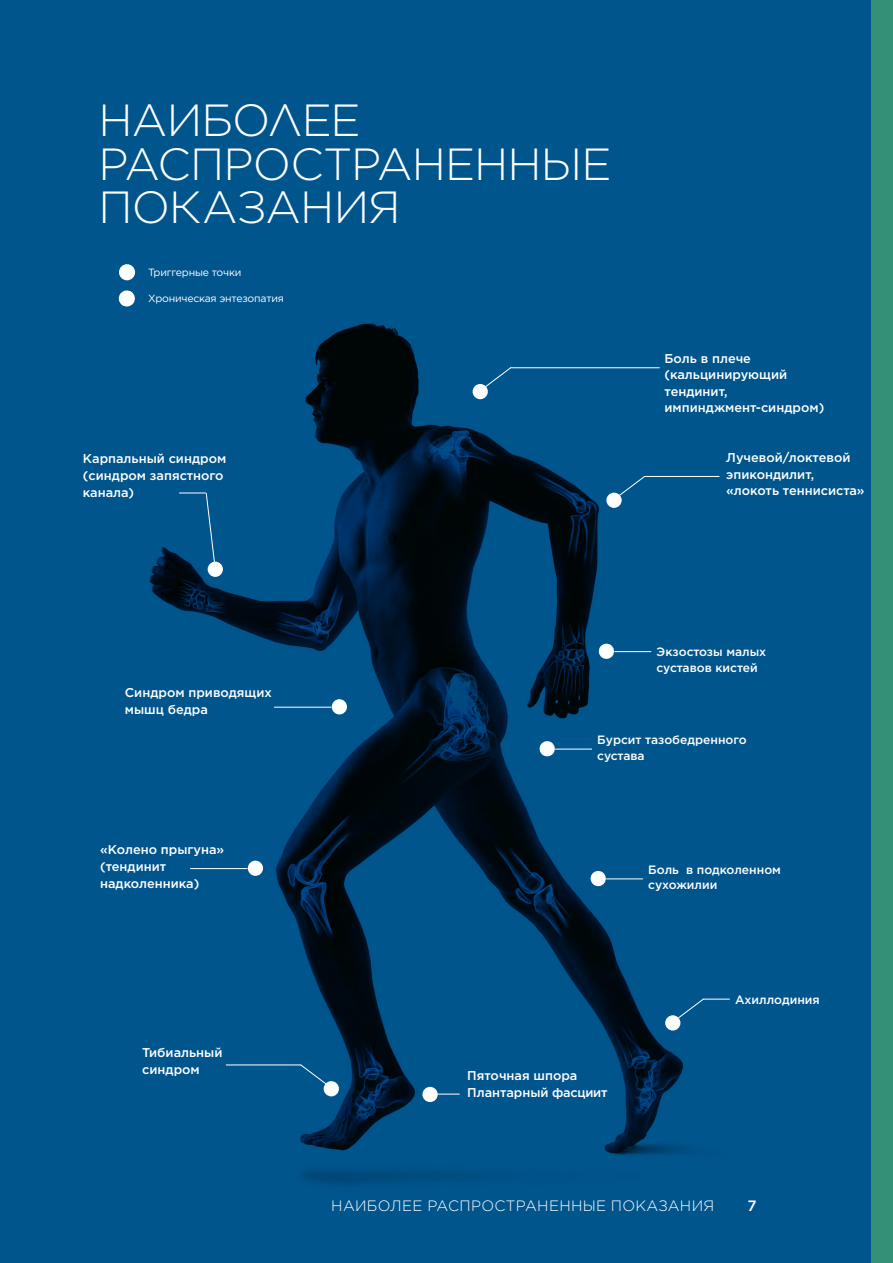
<style>
.page{position:relative;width:893px;height:1263px;background:#00558d}
.page>*{position:absolute;margin:0;border:0;box-sizing:border-box;transform-origin:0 0}
.t1{font:300 45px/43.5px "Gotham";letter-spacing:-.02em;color:#fff}
.t2{font:300 15px "Gotham Pro";letter-spacing:.02em;color:#fff}
.t3{font:500 15px "Gotham Pro";color:#fff}
.t4{font:500 12.75px/17px "Gotham Pro";color:#fff}
.t5{font:500 12px/15.6px "Gotham Pro";color:#fff}
.t6{font:10.5px "Gotham Pro";letter-spacing:-.02em;color:#fff}
.s1{font-family:"Gotham"}
</style>
<div class="page">
<img style="left:149px;top:323px;width:581px;height:862px">
<svg style="left:118px;top:290px;width:17px;height:17px"></svg>
<div style="left:119px;top:264px;width:16px;height:16px;background:#fff;border-radius:50%"></div>
<div style="left:473px;top:384px;width:15px;height:15px;background:#fff;border-radius:50%"></div>
<svg style="left:485px;top:367px;width:27px;height:20px"></svg>
<hr style="left:511px;top:367px;width:148px;height:1px;background:#fff">
<div style="left:606px;top:493px;width:16px;height:15px;background:#fff;border-radius:50%"></div>
<svg style="left:619px;top:475px;width:27px;height:21px"></svg>
<hr style="left:645px;top:476px;width:74px;height:1px;background:#fff">
<svg style="left:598px;top:643px;width:17px;height:17px"></svg>
<svg style="left:539px;top:740px;width:17px;height:17px"></svg>
<svg style="left:590px;top:870px;width:17px;height:17px"></svg>
<hr style="left:615px;top:651px;width:36px;height:1px;background:#fff">
<hr style="left:555px;top:749px;width:37px;height:1px;background:#fff">
<hr style="left:606px;top:878px;width:37px;height:1px;background:#fff">
<div style="left:665px;top:1015px;width:15px;height:15px;background:#fff;border-radius:50%"></div>
<svg style="left:678px;top:998px;width:51px;height:21px"></svg>
<div style="left:332px;top:699px;width:15px;height:15px;background:#fff;border-radius:50%"></div>
<div style="left:248px;top:861px;width:15px;height:15px;background:#fff;border-radius:50%"></div>
<hr style="left:274px;top:707px;width:57px;height:1px;background:#fff">
<hr style="left:190px;top:868px;width:57px;height:1px;background:#fff">
<div style="left:324px;top:1081px;width:15px;height:15px;background:#fff;border-radius:50%"></div>
<svg style="left:300px;top:1064px;width:27px;height:20px"></svg>
<hr style="left:226px;top:1064px;width:75px;height:1px;background:#fff">
<div style="left:422px;top:1087px;width:16px;height:15px;background:#fff;border-radius:50%"></div>
<svg style="left:437px;top:1094px;width:22px;height:1px"></svg>
<div style="left:208px;top:562px;width:15px;height:15px;background:#fff;border-radius:50%"></div>
<svg style="left:179px;top:492px;width:37px;height:78px"></svg>
<div style="left:872px;top:0;width:21px;height:1263px;background:#349177"></div>
<h1 class="t1" style="left:99px;top:97px;width:514px">НАИБОЛЕЕ<br>РАСПРОСТРАНЕННЫЕ<br>ПОКАЗАНИЯ</h1>
<p class="t6" style="left:148px;top:267px;width:95px">Триггерные точки</p>
<p class="t6" style="left:148px;top:293px;width:137px">Хроническая энтезопатия</p>
<p class="t4" style="left:83px;top:449px;width:145px">Карпальный синдром (синдром запястного канала)</p>
<p class="t4" style="left:665px;top:350px;width:161px;line-height:16.5px">Боль в плече (кальцинирующий тендинит, импинджмент-синдром)</p>
<p class="t4" style="left:726px;top:449px;width:140px;line-height:16.5px">Лучевой/локтевой эпикондилит, <span class="s1">«</span>локоть теннисиста<span class="s1">»</span></p>
<p class="t4" style="left:125px;top:684px;width:149px">Синдром приводящих мышц бедра</p>
<p class="t4" style="left:100px;top:840px;width:126px">«Колено прыгуна» (тендинит надколенника)</p>
<p class="t4" style="left:142px;top:1044px;width:82px">Тибиальный синдром</p>
<p class="t5" style="left:656px;top:644px;width:111px">Экзостозы малых суставов кистей</p>
<p class="t5" style="left:597px;top:732px;width:151px">Бурсит тазобедренного сустава</p>
<p class="t5" style="left:648px;top:861px;width:134px">Боль в подколенном сухожилии</p>
<p class="t4" style="left:467px;top:1067px;width:142px">Пяточная шпора<br>Плантарный фасциит</p>
<p class="t5" style="left:735px;top:991px;width:86px">Ахиллодиния</p>
<p class="t2" style="left:331px;top:1198px;width:384px">НАИБОЛЕЕ РАСПРОСТРАНЕННЫЕ ПОКАЗАНИЯ</p>
<p class="t3" style="left:748px;top:1197px;width:11px">7</p>
</div>
